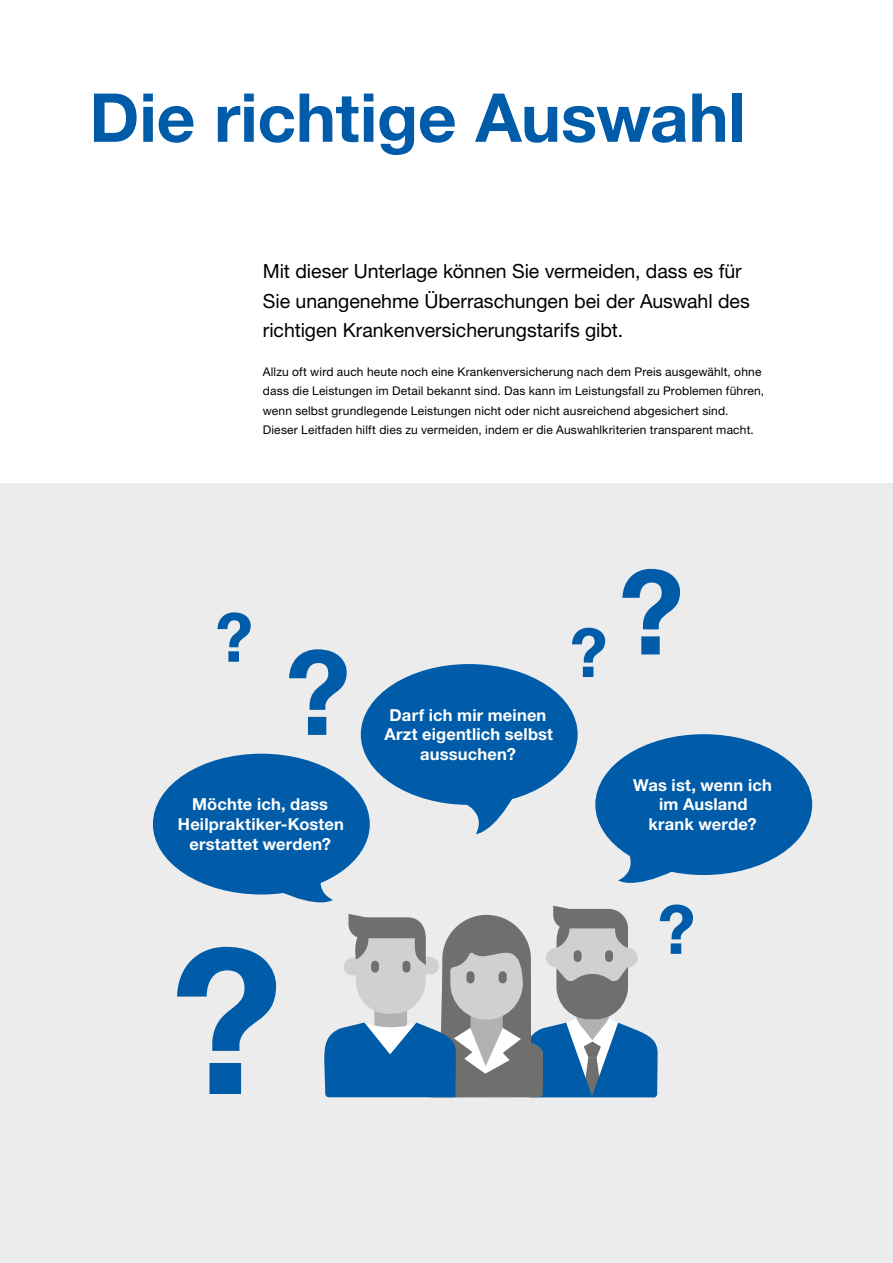
<style>
.page{position:relative;width:893px;height:1263px;background:#fff}
.page>*{position:absolute;margin:0;border:0;box-sizing:border-box;transform-origin:0 0}
.t1{font:700 201.3px "Helvetica Neue LT Std";color:#005ca9}
.t2{font:700 117.15px "Helvetica Neue LT Std";color:#005ca9}
.t3{font:700 67.5px "Helvetica Neue LT Std";color:#005ca9}
.t4{font:19.5px/29.4px "Helvetica Neue LT Std";color:#000}
.t5{font:700 16.5px/19.5px "Helvetica Neue LT Std";letter-spacing:.01em;color:#fff;text-align:center}
.t6{font:12px/19.5px "Helvetica Neue LT Std";letter-spacing:.015em;color:#000}
</style>
<div class="page">
<div style="left:0;top:483px;width:893px;height:780px;background:#ececed"></div>
<div style="left:153px;top:754px;width:217px;height:140px;background:#005ca9;border-radius:50%"></div>
<div style="left:361px;top:664px;width:217px;height:141px;background:#005ca9;border-radius:50%"></div>
<svg style="left:467px;top:797px;width:51px;height:37px"></svg>
<div style="left:595px;top:734px;width:217px;height:141px;background:#005ca9;border-radius:50%"></div>
<svg style="left:272px;top:851px;width:407px;height:246px"></svg>
<h3 class="t3" style="left:89px;top:76px;width:658px">Die richtige Auswahl</h3>
<h3 class="t4" style="left:263px;top:256px;width:489px">Mit dieser Unterlage können Sie vermeiden, dass es für<br>Sie unangenehme Überraschungen bei der Auswahl des richtigen Krankenversicherungstarifs gibt.</h3>
<p class="t6" style="left:263px;top:362px;width:503px">Allzu oft wird auch heute noch eine Krankenversicherung nach dem Preis ausgewählt, ohne dass die Leistungen im Detail bekannt sind. Das kann im Leistungsfall zu Problemen führen, wenn selbst grundlegende Leistungen nicht oder nicht ausreichend abgesichert sind.<br>Dieser Leitfaden hilft dies zu vermeiden, indem er die Auswahlkriterien transparent macht.</p>
<h3 class="t3" style="left:215px;top:596px;width:39px">?</h3>
<h2 class="t2" style="left:285px;top:621px;width:67px">?</h2>
<h3 class="t5" style="left:385px;top:705px;width:170px">Darf ich mir meinen<br>Arzt eigentlich selbst aussuchen?</h3>
<h3 class="t3" style="left:570px;top:611px;width:39px">?</h3>
<h2 class="t2" style="left:619px;top:540px;width:67px">?</h2>
<h3 class="t5" style="left:178px;top:794px;width:168px">Möchte ich, dass<br>Heilpraktiker-Kosten erstattet werden?</h3>
<h1 class="t1" style="left:171px;top:898px;width:113px">?</h1>
<h3 class="t5" style="left:633px;top:775px;width:140px">Was ist, wenn ich im Ausland<br>krank werde?</h3>
<h3 class="t3" style="left:658px;top:888px;width:39px">?</h3>
</div>
